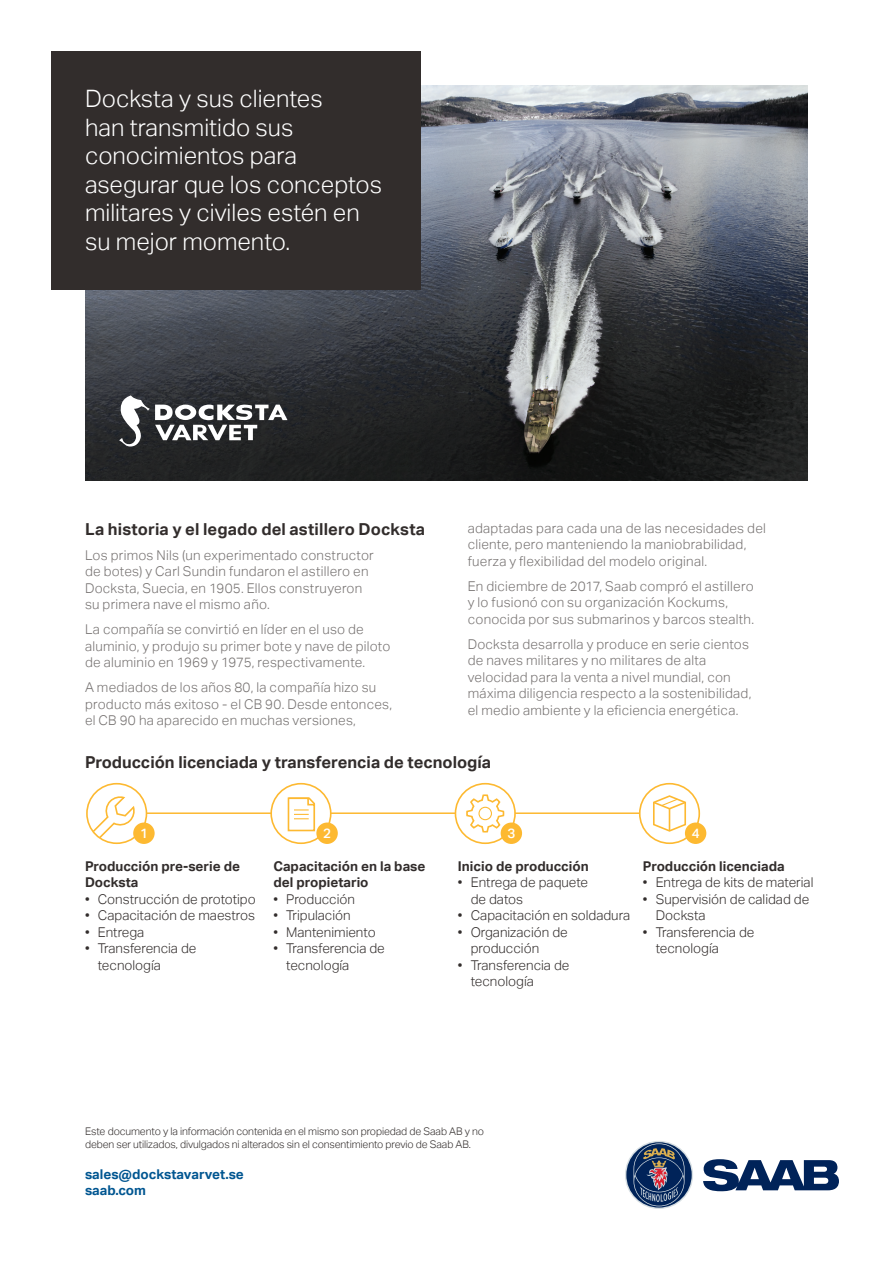
<style>
.page{position:relative;width:893px;height:1263px;background:#fff}
.page>*{position:absolute;margin:0;border:0;box-sizing:border-box;transform-origin:0 0}
.new_body_copy{font:300 24px/28.5px "Aktiv Grotesk";color:#fff}
.t1{font:700 16.5px "Aktiv Grotesk";color:#322d2c}
.t2{font:300 13.5px/16.5px "Aktiv Grotesk";letter-spacing:.02em;color:#757170}
.t3{font:300 13.5px/16.5px "Aktiv Grotesk";color:#322d2c}
.t4{font:700 13.5px/16.5px "Aktiv Grotesk";color:#322d2c}
.new_body_copy-2{font:700 13.5px "Aktiv Grotesk";color:#015691}
.new_small_heading{font:500 13.5px "Aktiv Grotesk";color:#fff}
.new_body_copy-3{font:300 10.5px/12.6px "Aktiv Grotesk";letter-spacing:-.01em;color:#322d2c}
</style>
<div class="page">
<svg style="left:625px;top:1141px;width:68px;height:68px"></svg>
<div style="left:626px;top:1142px;width:66px;height:65px;background:#002359;border-radius:50%"></div>
<svg style="left:633px;top:1143px;width:52px;height:63px"></svg>
<svg style="left:703px;top:1159px;width:136px;height:32px"></svg>
<img style="left:85px;top:85px;width:723px;height:395px">
<div style="left:51px;top:51px;width:370px;height:238px;background:#322d2c"></div>
<hr style="left:109px;top:812px;width:568px;height:2px;background:#fdb931">
<div style="left:87px;top:784px;width:59px;height:59px;background:#fff;border-radius:50%"></div>
<div style="left:86px;top:783px;width:61px;height:61px;border:2px solid #fdb931;border-radius:50%"></div>
<svg style="left:91px;top:796px;width:44px;height:44px"></svg>
<div style="left:133px;top:822px;width:22px;height:22px;background:#fdb931;border-radius:50%"></div>
<div style="left:271px;top:784px;width:60px;height:59px;background:#fff;border-radius:50%"></div>
<div style="left:270px;top:783px;width:62px;height:61px;border:2px solid #fdb931;border-radius:50%"></div>
<svg style="left:287px;top:797px;width:29px;height:35px"></svg>
<div style="left:316px;top:822px;width:22px;height:22px;background:#fdb931;border-radius:50%"></div>
<div style="left:455px;top:784px;width:60px;height:59px;background:#fff;border-radius:50%"></div>
<div style="left:455px;top:783px;width:61px;height:61px;border:2px solid #fdb931;border-radius:50%"></div>
<svg style="left:466px;top:794px;width:39px;height:39px"></svg>
<div style="left:501px;top:822px;width:21px;height:22px;background:#fdb931;border-radius:50%"></div>
<div style="left:640px;top:784px;width:59px;height:59px;background:#fff;border-radius:50%"></div>
<div style="left:639px;top:783px;width:61px;height:61px;border:2px solid #fdb931;border-radius:50%"></div>
<svg style="left:653px;top:795px;width:33px;height:37px"></svg>
<div style="left:685px;top:822px;width:21px;height:22px;background:#fdb931;border-radius:50%"></div>
<svg style="left:119px;top:395px;width:168px;height:51px"></svg>
<p class="new_body_copy" style="left:85px;top:85px;width:299px">Docksta y sus clientes<br>han transmitido sus conocimientos para asegurar que los conceptos militares y civiles estén en su mejor momento.</p>
<p class="t1" style="left:85px;top:519px;width:342px">La historia y el legado del astillero Docksta</p>
<p class="t2" style="left:85px;top:547px;width:290px">Los primos Nils (un experimentado constructor de botes) y Carl Sundin fundaron el astillero en Docksta, Suecia, en 1905. Ellos construyeron su primera nave el mismo año.</p>
<p class="t2" style="left:85px;top:621px;width:307px">La compañía se convirtió en líder en el uso de aluminio, y produjo su primer bote y nave de piloto de aluminio en 1969 y 1975, respectivamente.</p>
<p class="t2" style="left:85px;top:679px;width:309px">A mediados de los años 80, la compañía hizo su producto más exitoso - el CB 90. Desde entonces, el CB 90 ha aparecido en muchas versiones,</p>
<p class="t2" style="left:468px;top:520px;width:300px">adaptadas para cada una de las necesidades del cliente, pero manteniendo la maniobrabilidad, fuerza y flexibilidad del modelo original.</p>
<p class="t2" style="left:468px;top:578px;width:288px">En diciembre de 2017, Saab compró el astillero y lo fusionó con su organización Kockums, conocida por sus submarinos y barcos stealth.</p>
<p class="t2" style="left:468px;top:636px;width:285px">Docksta desarrolla y produce en serie cientos de naves militares y no militares de alta velocidad para la venta a nivel mundial, con máxima diligencia respecto a la sostenibilidad, el medio ambiente y la eficiencia energética.</p>
<p class="t1" style="left:85px;top:752px;width:407px">Producción licenciada y transferencia de tecnología</p>
<p class="new_small_heading" style="left:140px;top:825px;width:9px">1</p>
<p class="new_small_heading" style="left:323px;top:825px;width:9px">2</p>
<p class="t4" style="left:85px;top:858px;width:157px">Producción pre-serie de<br>Docksta</p>
<p class="t3" style="left:85px;top:891px;width:172px">• Construcción de prototipo</p>
<p class="t3" style="left:85px;top:907px;width:171px">• Capacitación de maestros</p>
<p class="t3" style="left:85px;top:924px;width:61px">• Entrega</p>
<p class="t3" style="left:98px;top:940px;width:100px;text-indent:-13px">• Transferencia de tecnología</p>
<p class="t4" style="left:273px;top:858px;width:153px">Capacitación en la base del propietario</p>
<p class="t3" style="left:273px;top:891px;width:83px">• Producción</p>
<p class="t3" style="left:273px;top:907px;width:79px">• Tripulación</p>
<p class="t3" style="left:273px;top:924px;width:104px">• Mantenimiento</p>
<p class="t3" style="left:286px;top:940px;width:100px;text-indent:-13px">• Transferencia de tecnología</p>
<p class="new_small_heading" style="left:507px;top:825px;width:9px">3</p>
<p class="t4" style="left:458px;top:858px;width:132px">Inicio de producción</p>
<p class="t3" style="left:471px;top:874px;width:119px;text-indent:-13px">• Entrega de paquete de datos</p>
<p class="t3" style="left:458px;top:907px;width:174px">• Capacitación en soldadura</p>
<p class="t3" style="left:471px;top:924px;width:99px;text-indent:-13px">• Organización de producción</p>
<p class="t3" style="left:471px;top:957px;width:100px;text-indent:-13px">• Transferencia de tecnología</p>
<p class="new_small_heading" style="left:692px;top:825px;width:9px">4</p>
<p class="t4" style="left:643px;top:858px;width:143px">Producción licenciada</p>
<p class="t3" style="left:643px;top:874px;width:172px">• Entrega de kits de material</p>
<p class="t3" style="left:656px;top:891px;width:155px;text-indent:-13px">• Supervisión de calidad de<br>Docksta</p>
<p class="t3" style="left:656px;top:924px;width:100px;text-indent:-13px">• Transferencia de tecnología</p>
<p class="new_body_copy-3" style="left:85px;top:1125px;width:401px">Este documento y la información contenida en el mismo son propiedad de Saab AB y no deben ser utilizados, divulgados ni alterados sin el consentimiento previo de Saab AB.</p>
<p class="new_body_copy-2" style="left:85px;top:1166px;width:160px">sales@dockstavarvet.se</p>
<p class="new_body_copy-2" style="left:85px;top:1183px;width:62px">saab.com</p>
</div>
